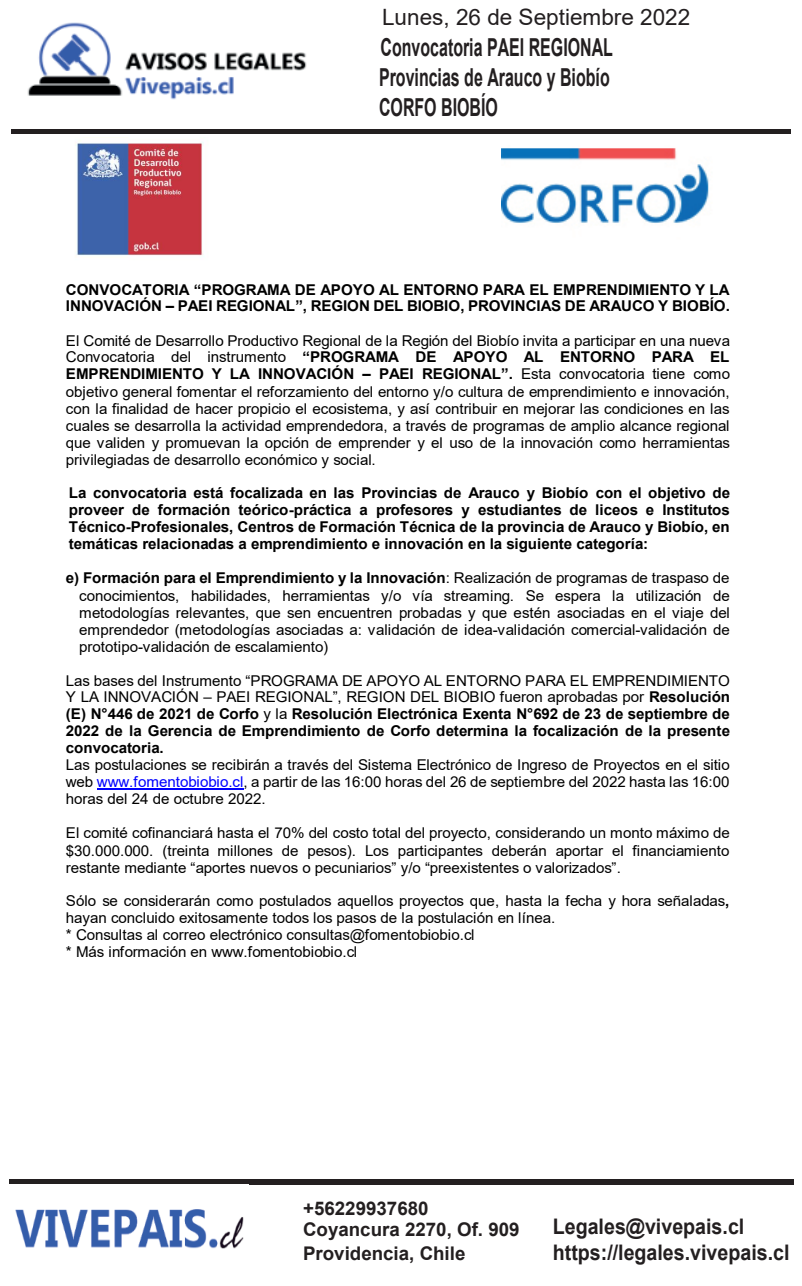
<style>
.page{position:relative;width:802px;height:1286px;background:#fff}
.page>*{position:absolute;margin:0;border:0;box-sizing:border-box;transform-origin:0 0}
.t1{font:700 24.75px/29.7px "Arial";color:#231f20;scale:.64 1}
.t2{font:22.5px "Arial";color:#231f20}
.t3{font:700 21.38px/25.7px "Arial";color:#231f20;scale:.91 1}
.t4{font:700 18.9px/20.9px "Arial";color:#231f20}
.t5{font:14.85px/17.1px "Arial";letter-spacing:-.01em;color:#000;text-align:justify}
.t6{font:700 14.85px/16.9px "Arial";letter-spacing:-.01em;color:#000;text-align:justify}
.t7{font:14.85px "Arial";letter-spacing:-.01em;color:#000}
.s1{font-style:inherit}
.s2{font-weight:700}
.s3{font-weight:400}
.s4{color:#00f}
</style>
<div class="page">
<img style="left:11px;top:22px;width:320px;height:108px">
<hr style="left:11px;top:130px;width:779px;height:4px;background:#231f20">
<div style="left:9px;top:1179px;width:784px;height:5px;background:#231f20"></div>
<img style="left:15px;top:1209px;width:229px;height:40px">
<img style="left:501px;top:148px;width:208px;height:75px">
<hr style="left:97px;top:789px;width:146px;height:1px;background:#00f">
<img style="left:76px;top:142px;width:128px;height:114px">
<h2 class="t2" style="left:382px;top:2px;width:309px">Lunes, 26 de Septiembre 2022</h2>
<h1 class="t1" style="left:379px;top:33px;width:367px">Convocatoria PAEI REGIONAL<br>Provincias de Arauco y Biobío<br>CORFO BIOBÍO</h1>
<p class="t6" style="left:66px;top:281px;width:665px"><span class="s1">CONVOCATORIA “</span>PROGRAMA DE APOYO AL ENTORNO PARA EL EMPRENDIMIENTO Y LA<br>INNOVACIÓN <span class="s1">–</span> PAEI REGIONAL<span class="s1">”</span>, REGION DEL BIOBIO, PROVINCIAS DE ARAUCO Y BIOBÍO.</p>
<p class="t5" style="left:66px;top:332px;width:665px">El Comité de Desarrollo Productivo Regional de la Región del Biobío invita a participar en una nueva Convocatoria del instrumento <span class="s2">“PROGRAMA DE APOYO AL ENTORNO PARA EL </span><span class="s2">EMPRENDIMIENTO Y LA INNOVACIÓN</span> <span class="s2">– PAEI REGIONAL”</span><span class="s2">.</span> Esta convocatoria tiene como objetivo general fomentar el reforzamiento del entorno y/o cultura de emprendimiento e innovación, con la finalidad de hacer propicio el ecosistema, y así contribuir en mejorar las condiciones en las cuales se desarrolla la actividad emprendedora, a través de programas de amplio alcance regional que validen y promuevan la opción de emprender y el uso de la innovación como herramientas privilegiadas de desarrollo económico y social.</p>
<p class="t6" style="left:69px;top:484px;width:662px">La convocatoria está focalizada en las Provincias de Arauco y Biobío con el objetivo de proveer de formación teórico-práctica a profesores y estudiantes de liceos e Institutos Técnico-Profesionales, Centros de Formación Técnica de la provincia de Arauco y Biobío, en temáticas relacionadas a emprendimiento e innovación en la siguiente categoría:</p>
<p class="t5" style="left:79px;top:569px;width:652px;text-indent:-13px"><span class="s2">e) Formación para el Emprendimiento y la Innovación</span>: Realización de programas de traspaso de conocimientos, habilidades, herramientas y/o vía streaming. Se espera la utilización de metodologías relevantes, que sen encuentren probadas y que estén asociadas en el viaje del emprendedor (metodologías asociadas a: validación de idea-validación comercial-validación de prototipo-validación de escalamiento)</p>
<p class="t6" style="left:66px;top:672px;width:665px"><span class="s3">Las bases del Instrumento</span> <span class="s3">“PROGRAMA DE APOYO AL ENTORNO PARA EL EMPRENDIMIENTO </span><span class="s3">Y LA INNOVACIÓN</span> <span class="s3">–</span> <span class="s3">P</span><span class="s3">AEI REGIONAL”, REGION DEL BIOBIO fueron aprobadas por</span> Resolución (E) N°446 de 2021 de Corfo <span class="s3">y la</span> Resolución Electrónica Exenta N°692 de 23 de septiembre de 2022 de la Gerencia de Emprendimiento de Corfo determina la focalización de la presente convocatoria.</p>
<p class="t5" style="left:66px;top:756px;width:665px">Las postulaciones se recibirán a través del Sistema Electrónico de Ingreso de Proyectos en el sitio web <span class="s4">www.fomentobiobio.cl</span>, a partir de las 16:00 horas del 26 de septiembre del 2022 hasta las 16:00 horas del 24 de octubre 2022.</p>
<p class="t5" style="left:66px;top:825px;width:665px">El comité cofinanciará hasta el 70% del costo total del proyecto, considerando un monto máximo de $30.000.000. (treinta millones de pesos). Los participantes deberán aportar el financiamiento</p>
<p class="t7" style="left:66px;top:857px;width:556px">restante mediante “aportes nuevos o pecuniarios” y/o “preexistentes o valorizados”.</p>
<p class="t5" style="left:66px;top:892px;width:664px;text-align:left">Sólo se considerarán como postulados aquellos proyectos que, hasta la fecha y hora señaladas<span class="s2">, </span>hayan concluido exitosamente todos los pasos de la postulación en línea.<br>* Consultas al correo electrónico consultas@fomentobiobio.cl<br>* Más información en www.fomentobiobio.cl</p>
<p class="t4" style="left:303px;top:1198px;width:218px">+56229937680<br>Coyancura 2270, Of. 909</p>
<p class="t4" style="left:303px;top:1243px;width:164px">Providencia, Chile</p>
<h3 class="t3" style="left:552px;top:1214px;width:261px">Legales@vivepais.cl https://legales.vivepais.cl</h3>
</div>
